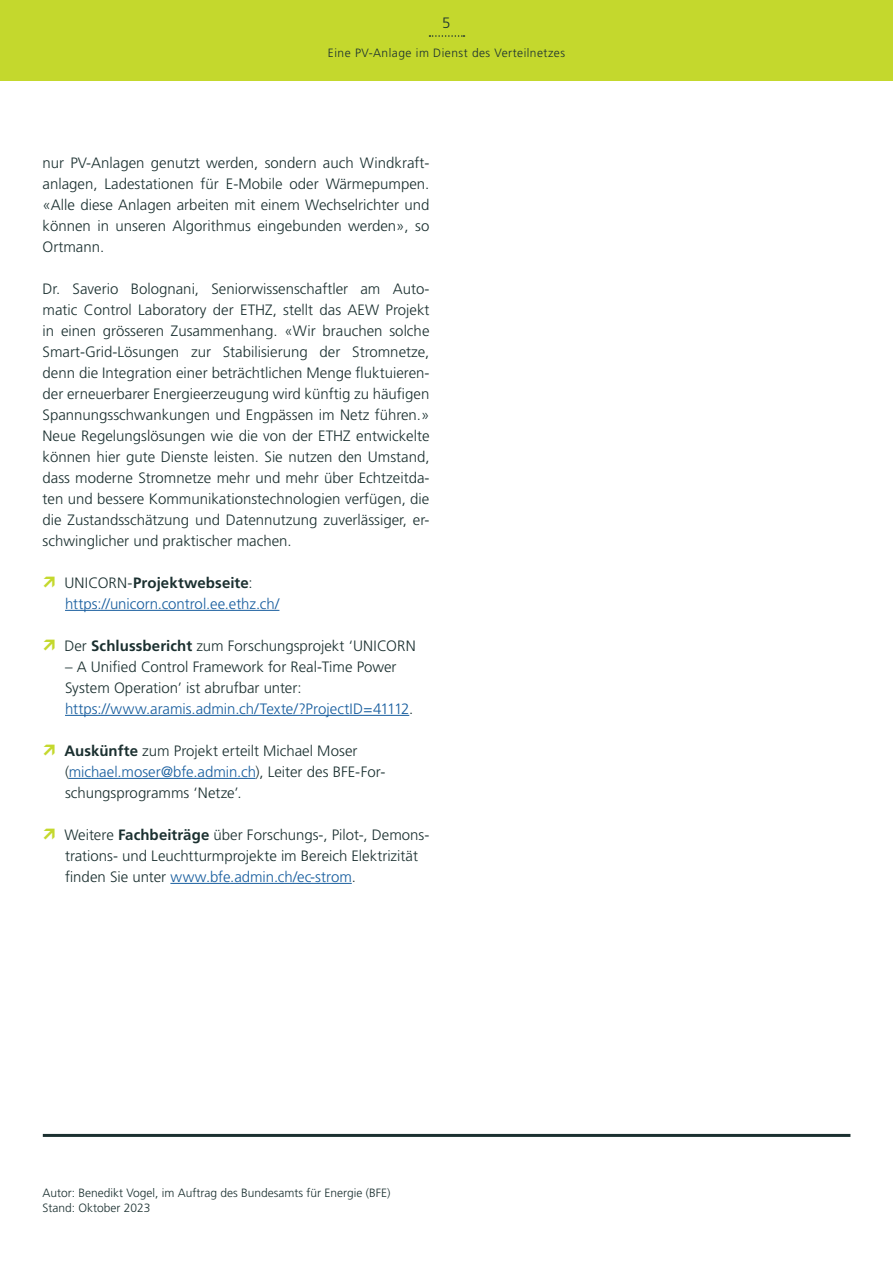
<style>
.page{position:relative;width:893px;height:1263px;background:#fff}
.page>*{position:absolute;margin:0;border:0;box-sizing:border-box;transform-origin:0 0}
.t1{font:300 15px/21px "Frutiger LT Std";color:#1b3030}
.t2{font:300 15px/21px "Frutiger LT Std";color:#175d9e}
.t3{font:300 12px/15px "Frutiger LT Std";color:#1b3030}
.t4{font:300 12px "Frutiger LT Std";letter-spacing:.04em;color:#1b3030}
.s1{color:#1b3030}
.s2{font-weight:700;color:#1b3030}
.s3{font-weight:700}
.s4{color:#175d9e}
</style>
<div class="page">
<div style="left:0;top:0;width:893px;height:81px;background:#c4d82d"></div>
<svg style="left:429px;top:35px;width:35px;height:2px"></svg>
<hr style="left:65px;top:610px;width:214px;height:1px;background:#175d9e">
<hr style="left:65px;top:715px;width:344px;height:1px;background:#175d9e">
<hr style="left:69px;top:778px;width:187px;height:1px;background:#175d9e">
<hr style="left:170px;top:883px;width:182px;height:1px;background:#175d9e">
<hr style="left:43px;top:1134px;width:807px;height:3px;background:#1b3030">
<p class="t1" style="left:442px;top:13px;width:10px">5</p>
<p class="t4" style="left:328px;top:46px;width:239px">Eine PV-Anlage im Dienst des Verteilnetzes</p>
<p class="t1" style="left:43px;top:152px;width:388px;text-align:justify">nur PV-Anlagen genutzt werden, sondern auch Windkraft&shy;anlagen, Ladestationen für E-Mobile oder Wärmepumpen. «Alle diese Anlagen arbeiten mit einem Wechselrichter und können in unseren Algorithmus eingebunden werden», so Ortmann.</p>
<p class="t1" style="left:43px;top:278px;width:388px;text-align:justify">Dr. Saverio Bolognani, Seniorwissenschaftler am Auto&shy;matic Control Laboratory der ETHZ, stellt das AEW Projekt in einen grösseren Zusammenhang. «Wir brauchen solche Smart-Grid-Lösungen zur Stabilisierung der Stromnetze, denn die Integration einer beträchtlichen Menge fluktuieren&shy;der erneuerbarer Energieerzeugung wird künftig zu häufigen Spannungsschwankungen und Engpässen im Netz führen.» Neue Regelungslösungen wie die von der ETHZ entwickelte können hier gute Dienste leisten. Sie nutzen den Umstand, dass moderne Stromnetze mehr und mehr über Echtzeitda&shy;ten und bessere Kommunikationstechnologien verfügen, die die Zustandsschätzung und Datennutzung zuverlässiger, er&shy;schwinglicher und praktischer machen.</p>
<p class="t2" style="left:64px;top:572px;width:217px"><span class="s1">UNICORN-</span><span class="s2">Projektwebseite</span><span class="s1">: </span>https://unicorn.control.ee.ethz.ch/</p>
<p class="t1" style="left:64px;top:635px;width:353px">Der <span class="s3">Schlussbericht</span> zum Forschungsprojekt ‘UNICORN</p>
<p class="t1" style="left:65px;top:656px;width:350px">– A Unified Control Framework for Real-Time Power<br>System Operation’ ist abrufbar unter: <span class="s4">https://www.aramis.admin.ch/Texte/?ProjectID=41112</span>.</p>
<p class="t1" style="left:64px;top:740px;width:322px"><span class="s3">Auskünfte</span> zum Projekt erteilt Michael Moser (<span class="s4">michael.moser@bfe.admin.ch</span>), Leiter des BFE-For&shy;schungsprogramms ‘Netze’.</p>
<p class="t1" style="left:64px;top:824px;width:366px">Weitere <span class="s3">Fachbeiträge</span> über Forschungs-, Pilot-, Demons&shy;trations- und Leuchtturmprojekte im Bereich Elektrizität finden Sie unter <span class="s4">www.bfe.admin.ch/ec-strom</span>.</p>
<p class="t3" style="left:43px;top:1185px;width:350px">Autor: Benedikt Vogel, im Auftrag des Bundesamts für Energie (BFE)<br>Stand: Oktober 2023</p>
</div>
